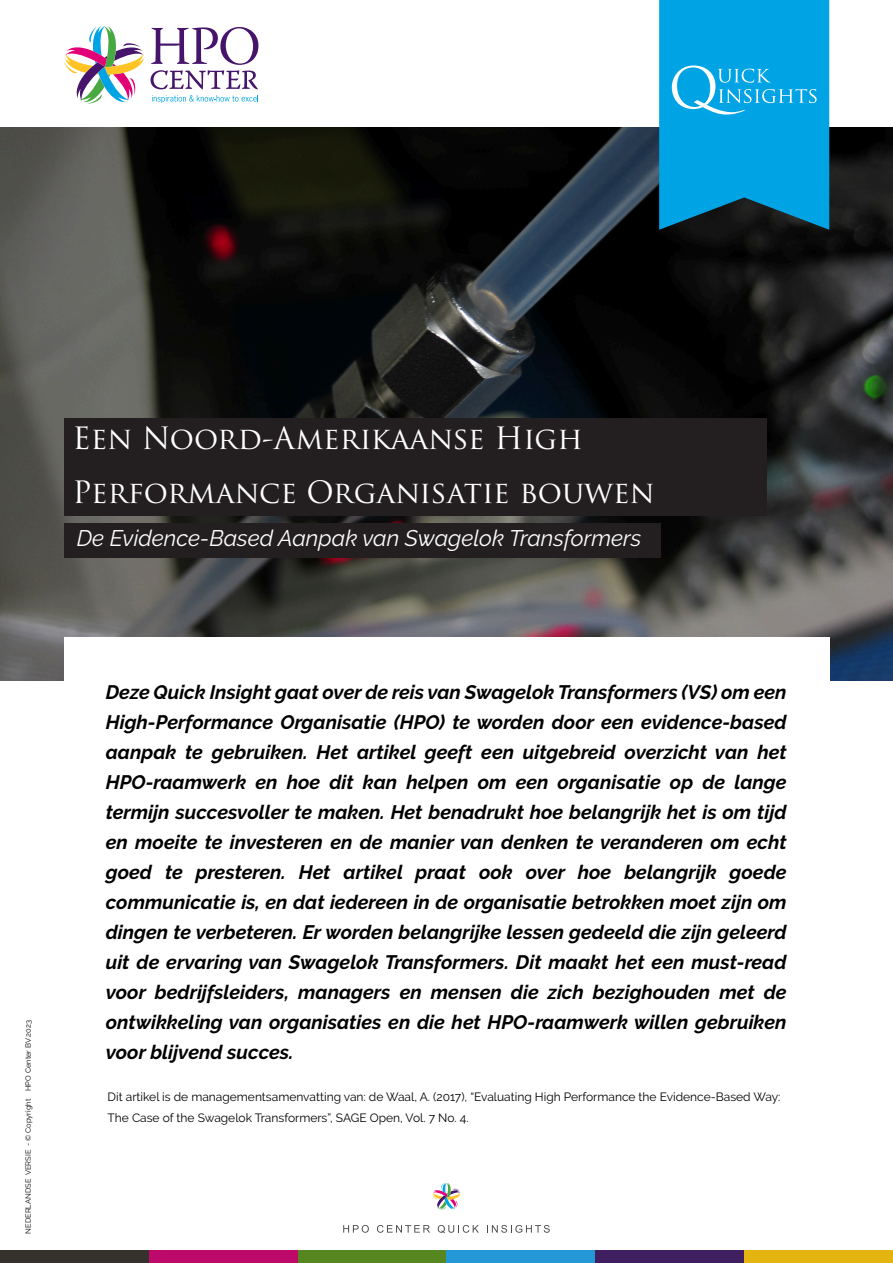
<style>
.page{position:relative;width:893px;height:1263px;background:#fff}
.page>*{position:absolute;margin:0;border:0;box-sizing:border-box;transform-origin:0 0}
.t1{font:55.5px "Trajan Pro";color:#fff}
.t2{font:30px/54px "Trajan Pro";color:#fff}
.t3{font:italic 22.5px "Raleway";color:#fff}
.t4{font:italic 700 19.5px/30px "Raleway";color:#000;text-align:justify}
.t5{font:12px/21px "Raleway";color:#000}
.t6{font:7.5px "Raleway";color:#000}
</style>
<div class="page">
<img style="left:0;top:128px;width:893px;height:552px">
<svg style="left:64px;top:26px;width:80px;height:78px"></svg>
<svg style="left:151px;top:27px;width:108px;height:62px"></svg>
<svg style="left:152px;top:95px;width:106px;height:8px"></svg>
<svg style="left:659px;top:0;width:170px;height:230px;background:#059bd5"></svg>
<div style="left:0;top:1250px;width:149px;height:13px;background:#35312c"></div>
<div style="left:149px;top:1250px;width:149px;height:13px;background:#bc096a"></div>
<div style="left:298px;top:1250px;width:148px;height:13px;background:#55861f"></div>
<div style="left:446px;top:1250px;width:149px;height:13px;background:#2497d6"></div>
<div style="left:595px;top:1250px;width:149px;height:13px;background:#401f61"></div>
<div style="left:744px;top:1250px;width:149px;height:13px;background:#e4b510"></div>
<svg style="left:343px;top:1225px;width:26px;height:8px"></svg>
<svg style="left:377px;top:1225px;width:53px;height:8px"></svg>
<svg style="left:438px;top:1225px;width:41px;height:8px"></svg>
<svg style="left:487px;top:1225px;width:63px;height:8px"></svg>
<svg style="left:432px;top:1182px;width:29px;height:28px"></svg>
<div style="left:64px;top:637px;width:765px;height:47px;background:#fff"></div>
<div style="left:64px;top:523px;width:596px;height:34px;background:#231f20"></div>
<div style="left:64px;top:418px;width:703px;height:98px;background:#231f20"></div>
<h1 class="t1" style="left:668px;top:66px;width:52px">O</h1>
<h2 class="t2" style="left:72px;top:415px;width:584px">Een Noord-Amerikaanse High<br>Performance Organisatie bouwen</h2>
<p class="t3" style="left:77px;top:525px;width:566px">De Evidence-Based Aanpak van Swagelok Transformers</p>
<p class="t6" style="left:24px;top:1234px;width:215px;rotate:-90deg">NEDERLANDSE VERSIE - © Copyright HPO Center BV 2023</p>
<p class="t4" style="left:106px;top:677px;width:682px">Deze Quick Insight gaat over de reis van Swagelok Transformers (VS) om een High-Performance Organisatie (HPO) te worden door een evidence-based aanpak te gebruiken. Het artikel geeft een uitgebreid overzicht van het HPO-raamwerk en hoe dit kan helpen om een organisatie op de lange termijn succesvoller te maken. Het benadrukt hoe belangrijk het is om tijd en moeite te investeren en de manier van denken te veranderen om echt goed te presteren. Het artikel praat ook over hoe belangrijk goede communicatie is, en dat iedereen in de organisatie betrokken moet zijn om dingen te verbeteren. Er worden belangrijke lessen gedeeld die zijn geleerd uit de ervaring van Swagelok Transformers. Dit maakt het een must-read voor bedrijfsleiders, managers en mensen die zich bezighouden met de ontwikkeling van organisaties en die het HPO-raamwerk willen gebruiken voor blijvend succes.</p>
<p class="t5" style="left:108px;top:1086px;width:674px">Dit artikel is de managementsamenvatting van: de Waal, A. (2017), “Evaluating High Performance the Evidence-Based Way:<br>The Case of the Swagelok Transformers”, SAGE Open, Vol. 7 No. 4.</p>
</div>
